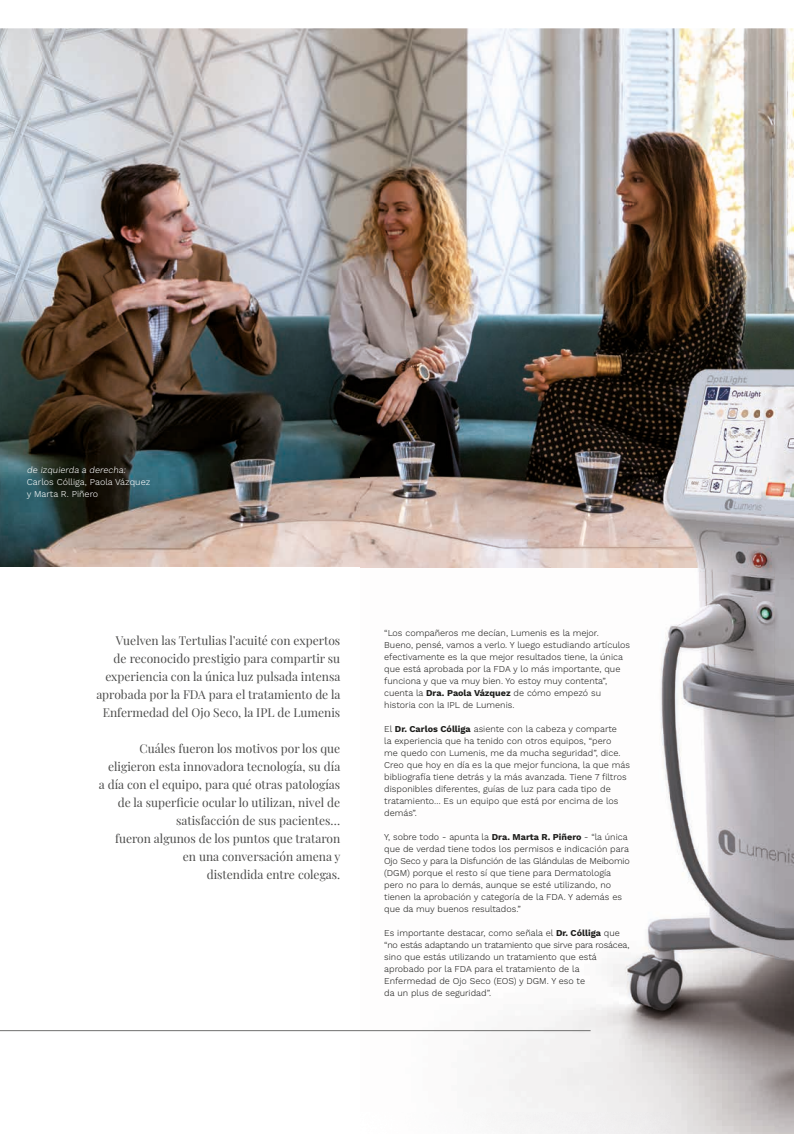
<style>
.page{position:relative;width:794px;height:1134px;background:#fff}
.page>*{position:absolute;margin:0;border:0;box-sizing:border-box;transform-origin:0 0}
.t1{font:12px/18px "Playfair Display";color:#4b4b4a;text-align:right}
.t2{font:300 9px/12px "Work Sans";color:#1d1d1b}
.t3{font:300 9px/12px "Work Sans";color:#fff}
.s1{font-weight:700}
</style>
<div class="page">
<img style="left:0;top:28px;width:794px;height:539px">
<img style="left:360px;top:304px;width:434px;height:830px">
<svg style="left:0;top:1030px;width:591px;height:104px"></svg>
<p class="t3" style="left:27px;top:464px;width:125px">de izquierda a derecha:<br>Carlos Cólliga, Paola Vázquez y Marta R. Piñero</p>
<h1 class="t1" style="left:96px;top:631px;width:245px">Vuelven las Tertulias l’acuité con expertos<br>de reconocido prestigio para compartir su experiencia con la única luz pulsada intensa aprobada por la FDA para el tratamiento de la Enfermedad del Ojo Seco, la IPL de Lumenis</h1>
<p class="t1" style="left:99px;top:739px;width:243px">Cuáles fueron los motivos por los que eligieron esta innovadora tecnología, su día<br>a día con el equipo, para qué otras patologías de la superficie ocular lo utilizan, nivel de satisfacción de sus pacientes…<br>fueron algunos de los puntos que trataron<br>en una conversación amena y<br>distendida entre colegas.</p>
<p class="t2" style="left:384px;top:627px;width:247px">“Los compañeros me decían, Lumenis es la mejor.<br>Bueno, pensé, vamos a verlo. Y luego estudiando artículos efectivamente es la que mejor resultados tiene, la única que está aprobada por la FDA y lo más importante, que funciona y que va muy bien. Yo estoy muy contenta”, cuenta la <span class="s1">Dra. Paola Vázquez</span> de cómo empezó su historia con la IPL de Lumenis.</p>
<p class="t2" style="left:384px;top:723px;width:247px">El <span class="s1">Dr. Carlos Cólliga</span> asiente con la cabeza y comparte<br>la experiencia que ha tenido con otros equipos, “pero<br>me quedo con Lumenis, me da mucha seguridad”, dice.<br>Creo que hoy en día es la que mejor funciona, la que más bibliografía tiene detrás y la más avanzada. Tiene 7 filtros disponibles diferentes, guías de luz para cada tipo de tratamiento… Es un equipo que está por encima de los demás”.</p>
<p class="t2" style="left:384px;top:831px;width:247px">Y, sobre todo - apunta la <span class="s1">Dra. Marta R. Piñero</span> - “la única que de verdad tiene todos los permisos e indicación para Ojo Seco y para la Disfunción de las Glándulas de Meibomio (DGM) porque el resto sí que tiene para Dermatología pero no para lo demás, aunque se esté utilizando, no tienen la aprobación y categoría de la FDA. Y además es que da muy buenos resultados.”</p>
<p class="t2" style="left:384px;top:927px;width:247px">Es importante destacar, como señala el <span class="s1">Dr. Cólliga</span> que “no estás adaptando un tratamiento que sirve para rosácea, sino que estás utilizando un tratamiento que está aprobado por la FDA para el tratamiento de la Enfermedad de Ojo Seco (EOS) y DGM. Y eso te<br>da un plus de seguridad”.</p>
</div>
